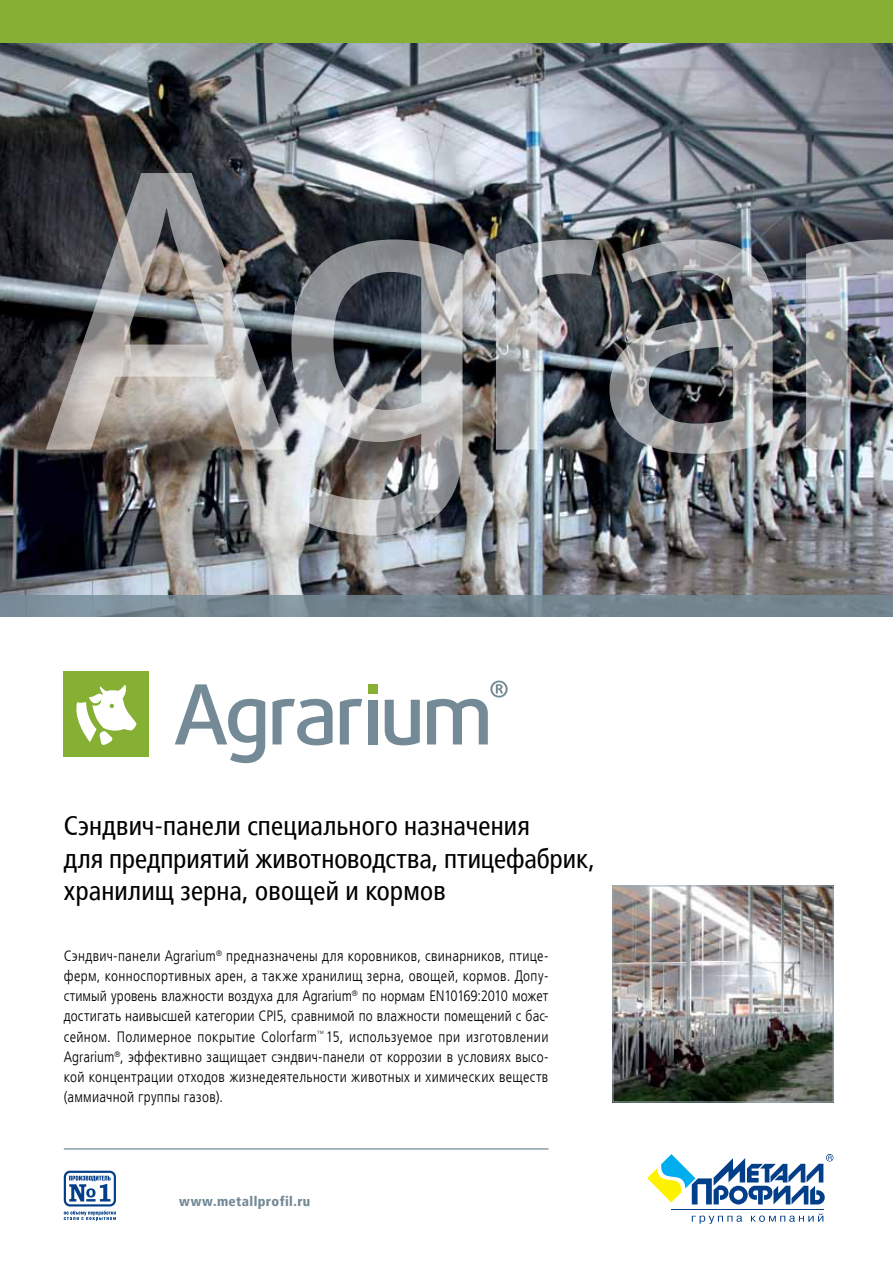
<style>
.page{position:relative;width:893px;height:1263px;background:#fff}
.page>*{position:absolute;margin:0;border:0;box-sizing:border-box;transform-origin:0 0}
.t1{font:condensed 27px/32.4px "Frutiger LTCYR";letter-spacing:.005em;color:#000}
.t2{font:300 condensed 15px/20.2px "Frutiger LTCYR";letter-spacing:.02em;color:#000;text-align:justify}
.t3{font:900 condensed 13.5px "Frutiger LTCYR";letter-spacing:.03em;color:#748a96}
</style>
<div class="page">
<img style="left:615px;top:887px;width:216px;height:213px">
<div style="left:613px;top:885px;width:220px;height:217px;border:1px solid #97aab5"></div>
<img style="left:0;top:43px;width:893px;height:552px">
<svg style="left:46px;top:173px;width:241px;height:277px;background:#807f7e"></svg>
<svg style="left:291px;top:239px;width:172px;height:297px;background:#888b8e"></svg>
<svg style="left:496px;top:239px;width:103px;height:211px;background:#85898e"></svg>
<img style="left:609px;top:239px;width:164px;height:215px">
<img style="left:806px;top:239px;width:87px;height:211px">
<svg style="left:0;top:595px;width:893px;height:22px;background:#758791"></svg>
<hr style="left:671px;top:1209px;width:152px;height:1px;background:#023f88">
<svg style="left:692px;top:1213px;width:131px;height:11px"></svg>
<svg style="left:647px;top:1154px;width:186px;height:50px"></svg>
<div style="left:0;top:0;width:893px;height:43px;background:#85b034"></div>
<hr style="left:64px;top:1148px;width:485px;height:2px;background:#8b9faa">
<div style="left:64px;top:672px;width:85px;height:85px;background:#85b034"></div>
<svg style="left:175px;top:684px;width:90px;height:79px"></svg>
<svg style="left:272px;top:699px;width:61px;height:46px"></svg>
<svg style="left:340px;top:699px;width:22px;height:45px"></svg>
<div style="left:368px;top:700px;width:9px;height:44px;background:#748a96"></div>
<svg style="left:385px;top:700px;width:35px;height:45px"></svg>
<svg style="left:427px;top:680px;width:81px;height:64px"></svg>
<div style="left:368px;top:684px;width:9px;height:10px;background:#85b034"></div>
<svg style="left:76px;top:685px;width:61px;height:60px"></svg>
<svg style="left:64px;top:1171px;width:52px;height:50px"></svg>
<h1 class="t1" style="left:64px;top:811px;width:533px">Сэндвич-панели специального назначения<br>для предприятий животноводства, птицефабрик, хранилищ зерна, овощей и кормов</h1>
<p class="t2" style="left:64px;top:946px;width:486px">Сэндвич-панели Agrarium® предназначены для коровников, свинарников, птице&shy;ферм, конноспортивных арен, а также хранилищ зерна, овощей, кормов. Допу&shy;стимый уровень влажности воздуха для Agrarium® по нормам EN10169:2010 может достигать наивысшей категории CPI5, сравнимой по влажности помещений с бас&shy;сейном. Полимерное покрытие Colorfarm<sup>™</sup>15, используемое при изготовлении Agrarium®, эффективно защищает сэндвич-панели от коррозии в условиях высо&shy;кой концентрации отходов жизнедеятельности животных и химических веществ (аммиачной группы газов).</p>
<p class="t3" style="left:179px;top:1194px;width:133px">www.metallprofil.ru</p>
</div>
